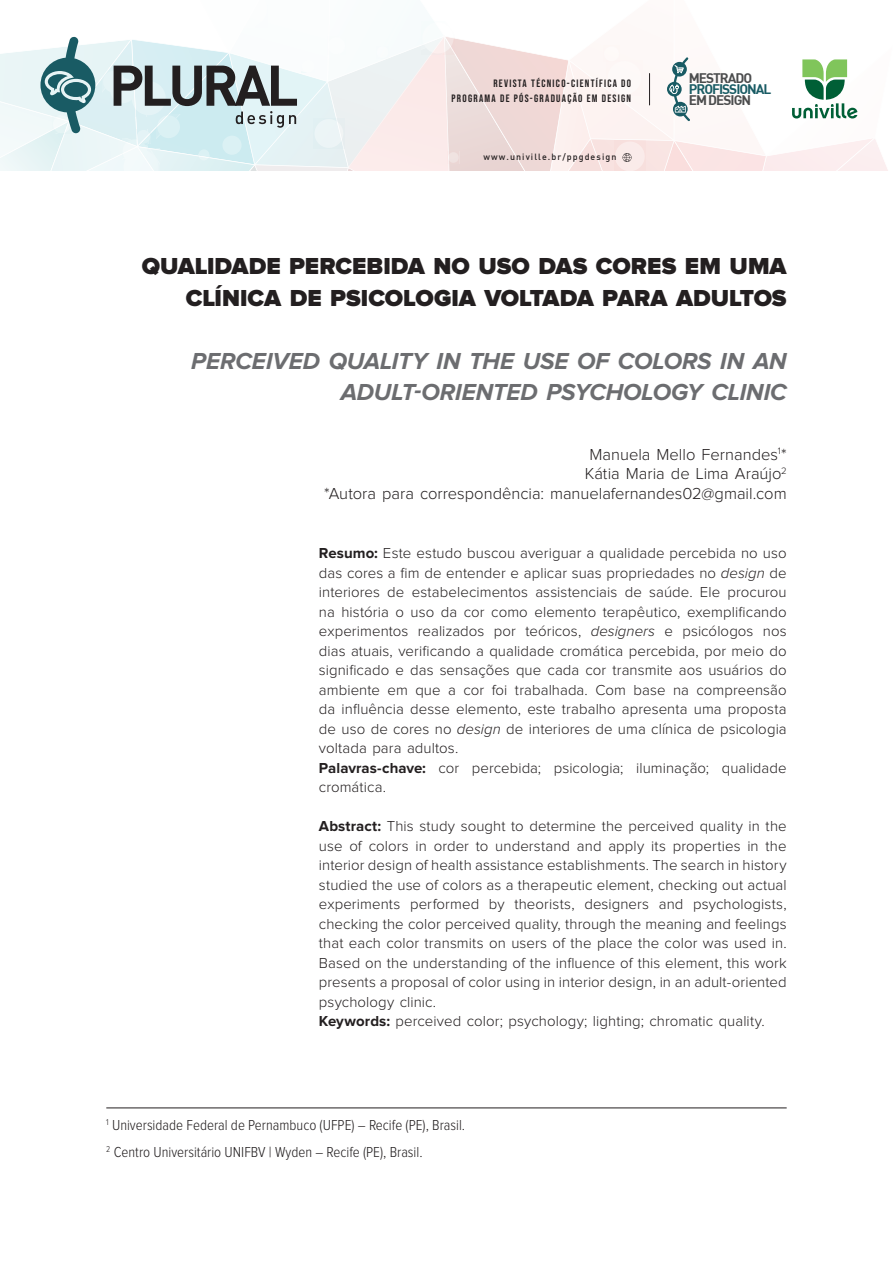
<style>
.page{position:relative;width:893px;height:1263px;background:#fff}
.page>*{position:absolute;margin:0;border:0;box-sizing:border-box;transform-origin:0 0}
._03_titulo_principal{font:900 24px/31.5px "Proxima Nova";color:#231f20;text-align:right}
._04_titulo_ingles{font:italic 700 24px/31.5px "Proxima Nova";letter-spacing:-.005em;color:#6c6d70;text-align:right}
.t1{font:300 16.5px "Proxima Nova";color:#231f20}
._05_resumo{font:300 15px/19.5px "Proxima Nova";letter-spacing:.005em;color:#231f20;text-align:justify}
._02_nota_rodape{font:300 15px "Proxima Nova Cond";color:#231f20}
.t2{font:13.65px "DIN Bold";letter-spacing:-.075em;color:#4b4c4d}
.t3{font:13.65px "DIN Bold";letter-spacing:-.075em;color:#195b64}
.t4{font:10.65px/15.1px "Bebas Neue";letter-spacing:.12em;color:#231f20;text-align:right}
.t5{font:8.85px "DIN Medium Alternate";letter-spacing:.12em;color:#231f20}
.s1{font-weight:700}
.s2{font-style:italic}
</style>
<div class="page">
<svg style="left:0;top:36px;width:887px;height:134px"></svg>
<hr style="left:106px;top:1108px;width:681px;height:1px;background:#231f20">
<p class="t4" style="left:451px;top:75px;width:181px">REVISTA TÉCNICO-CIENTÍFICA DO<br>PROGRAMA DE PÓS-GRADUAÇÃO EM DESIGN</p>
<p class="t5" style="left:483px;top:151px;width:134px">www.univille.br/ppgdesign</p>
<p class="t2" style="left:689px;top:69px;width:65px">MESTRADO</p>
<p class="t3" style="left:689px;top:80px;width:84px">PROFISSIONAL</p>
<p class="t2" style="left:689px;top:91px;width:64px">EM DESIGN</p>
<p class="_03_titulo_principal" style="left:142px;top:251px;width:646px">QUALIDADE PERCEBIDA NO USO DAS CORES EM UMA<br>CLÍNICA DE PSICOLOGIA VOLTADA PARA ADULTOS</p>
<p class="_04_titulo_ingles" style="left:191px;top:346px;width:597px">PERCEIVED QUALITY IN THE USE OF COLORS IN AN<br>ADULT-ORIENTED PSYCHOLOGY CLINIC</p>
<p class="t1" style="left:589px;top:446px;width:199px">Manuela Mello Fernandes<sup>1</sup>*</p>
<p class="t1" style="left:585px;top:466px;width:203px">Kátia Maria de Lima Araújo<sup>2</sup></p>
<p class="t1" style="left:324px;top:486px;width:464px">*Autora para correspondência: manuelafernandes02@gmail.com</p>
<p class="_05_resumo" style="left:319px;top:544px;width:469px"><span class="s1">Resumo:</span> Este estudo buscou averiguar a qualidade percebida no uso das cores a fim de entender e aplicar suas propriedades no <span class="s2">design</span> de interiores de estabelecimentos assistenciais de saúde. Ele procurou na história o uso da cor como elemento terapêutico, exemplificando experimentos realizados por teóricos, <span class="s2">designers</span> e psicólogos nos dias atuais, verificando a qualidade cromática percebida, por meio do significado e das sensações que cada cor transmite aos usuários do ambiente em que a cor foi trabalhada. Com base na compreensão da influência desse elemento, este trabalho apresenta uma proposta de uso de cores no <span class="s2">design</span> de interiores de uma clínica de psicologia voltada para adultos.</p>
<p class="_05_resumo" style="left:319px;top:759px;width:469px"><span class="s1">Palavras-chave:</span> cor percebida; psicologia; iluminação; qualidade cromática.</p>
<p class="_05_resumo" style="left:319px;top:817px;width:469px"><span class="s1">Abstract:</span> This study sought to determine the perceived quality in the use of colors in order to understand and apply its properties in the interior design of health assistance establishments. The search in history studied the use of colors as a therapeutic element, checking out actual experiments performed by theorists, designers and psychologists, checking the color perceived quality, through the meaning and feelings that each color transmits on users of the place the color was used in.<br>Based on the understanding of the influence of this element, this work presents a proposal of color using in interior design, in an adult-oriented psychology clinic.</p>
<p class="_05_resumo" style="left:319px;top:1012px;width:447px"><span class="s1">Keywords:</span> perceived color; psychology; lighting; chromatic quality.</p>
<p class="_02_nota_rodape" style="left:106px;top:1118px;width:360px"><sup>1</sup> Universidade Federal de Pernambuco (UFPE) – Recife (PE), Brasil.</p>
<p class="_02_nota_rodape" style="left:106px;top:1145px;width:318px"><sup>2</sup> Centro Universitário UNIFBV | Wyden – Recife (PE), Brasil.</p>
</div>
